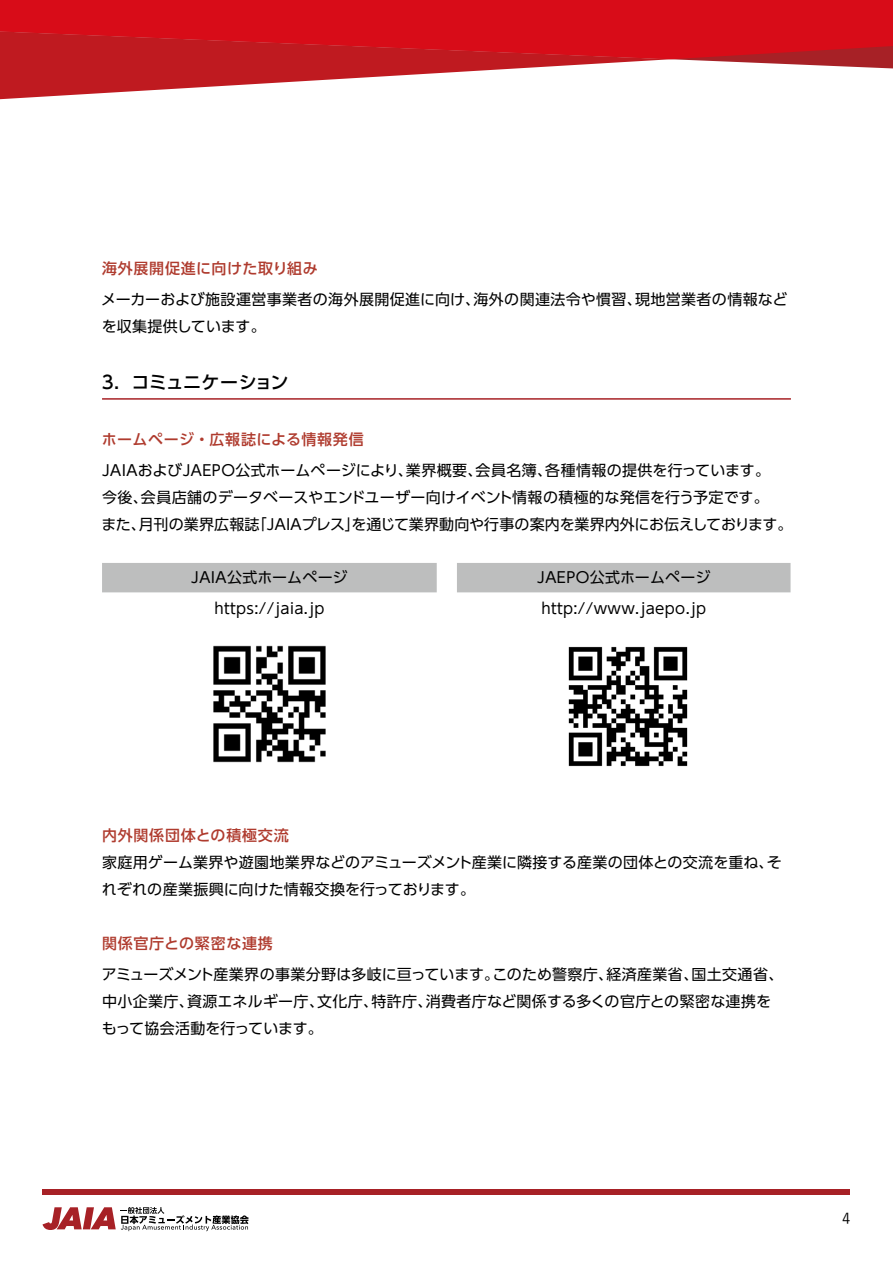
<style>
.page{position:relative;width:893px;height:1263px;background:#fff}
.page>*{position:absolute;margin:0;border:0;box-sizing:border-box;transform-origin:0 0}
.t1{font:500 18px "UD Shin Go Pro";letter-spacing:-.03em;color:#000}
.t2{font:15px/27px "UD Shin Go Pro";letter-spacing:.01em;color:#000}
.t3{font:500 15px "UD Shin Go Pro";letter-spacing:.05em;color:#af3b2e}
.t4{font:15px "UD Shin Go Pro";letter-spacing:-.01em;color:#000}
.t5{font:500 15px "Yu Go";color:#000}
</style>
<div class="page">
<svg style="left:43px;top:1207px;width:206px;height:24px"></svg>
<div style="left:43px;top:1189px;width:807px;height:6px;background:#a72126"></div>
<svg style="left:671px;top:59px;width:222px;height:10px"></svg>
<svg style="left:0;top:59px;width:671px;height:41px"></svg>
<svg style="left:0;top:0;width:893px;height:59px;background:#d20f19"></svg>
<hr style="left:102px;top:398px;width:689px;height:2px;background:#a72126">
<div style="left:102px;top:563px;width:688px;height:29px;background:#bdbebe"></div>
<img style="left:213px;top:645px;width:113px;height:118px">
<img style="left:568px;top:646px;width:120px;height:121px">
<p class="t3" style="left:102px;top:256px;width:217px">海外展開促進に向けた取り組み</p>
<p class="t2" style="left:101px;top:286px;width:688px">メーカーおよび施設運営事業者の海外展開促進に向け、海外の関連法令や慣習、現地営業者の情報などを収集提供しています。</p>
<p class="t1" style="left:99px;top:368px;width:191px">３．コミュニケーション</p>
<p class="t3" style="left:102px;top:427px;width:264px">ホームページ・広報誌による情報発信</p>
<p class="t2" style="left:98px;top:456px;width:695px">ＪＡＩＡおよびＪＡＥＰＯ公式ホームページにより、業界概要、会員名簿、各種情報の提供を行っています。<br>今後、会員店舗のデータベースやエンドユーザー向けイベント情報の積極的な発信を行う予定です。<br>また、月刊の業界広報誌「ＪＡＩＡプレス」を通じて業界動向や行事の案内を業界内外にお伝えしております。</p>
<p class="t2" style="left:188px;top:564px;width:162px">ＪＡＩＡ公式ホームページ</p>
<p class="t4" style="left:533px;top:565px;width:178px">ＪＡＥＰＯ公式ホームページ</p>
<p class="t2" style="left:214px;top:594px;width:112px">https://jaia.jp</p>
<p class="t2" style="left:541px;top:594px;width:166px">http://www.jaepo.jp</p>
<p class="t3" style="left:102px;top:823px;width:188px">内外関係団体との積極交流</p>
<p class="t2" style="left:102px;top:848px;width:681px">家庭用ゲーム業界や遊園地業界などのアミューズメント産業に隣接する産業の団体との交流を重ね、それぞれの産業振興に向けた情報交換を行っております。</p>
<p class="t3" style="left:102px;top:931px;width:172px">関係官庁との緊密な連携</p>
<p class="t2" style="left:102px;top:961px;width:683px">アミューズメント産業界の事業分野は多岐に亘っています。このため警察庁、経済産業省、国土交通省、中小企業庁、資源エネルギー庁、文化庁、特許庁、消費者庁など関係する多くの官庁との緊密な連携をもって協会活動を行っています。</p>
<p class="t5" style="left:842px;top:1204px;width:10px">4</p>
</div>
